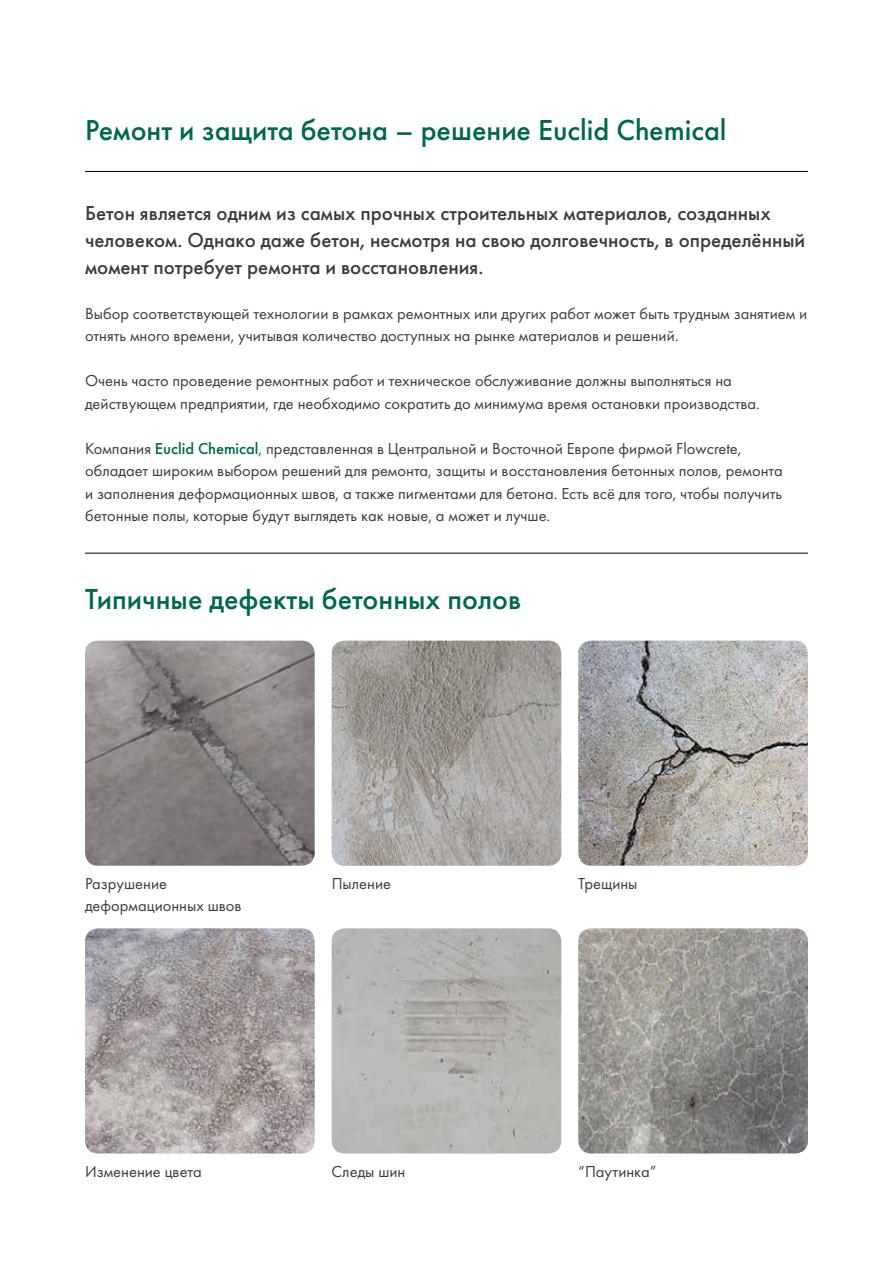
<style>
.page{position:relative;width:893px;height:1263px;background:#fff}
.page>*{position:absolute;margin:0;border:0;box-sizing:border-box;transform-origin:0 0}
.t1{font:500 30px "Futura PT";color:#00684b}
.t2{font:500 21px/27px "Futura PT";color:#3c3c3b}
.t3{font:16.5px/22.5px "Futura PT";color:#3c3c3b}
.s1{font-weight:500;color:#00684b}
</style>
<div class="page">
<hr style="left:85px;top:171px;width:723px;height:1px;background:#000">
<hr style="left:85px;top:553px;width:723px;height:1px;background:#000">
<img style="left:85px;top:641px;width:230px;height:225px">
<img style="left:332px;top:641px;width:229px;height:225px">
<img style="left:578px;top:641px;width:230px;height:225px">
<img style="left:85px;top:928px;width:230px;height:225px">
<img style="left:332px;top:928px;width:229px;height:225px">
<img style="left:578px;top:928px;width:230px;height:225px">
<h1 class="t1" style="left:85px;top:112px;width:643px">Ремонт и защита бетона – решение Euclid Chemical</h1>
<p class="t2" style="left:85px;top:199px;width:722px">Бетон является одним из самых прочных строительных материалов, созданных человеком. Однако даже бетон, несмотря на свою долговечность, в определённый момент потребует ремонта и восстановления.</p>
<p class="t3" style="left:85px;top:302px;width:724px">Выбор соответствующей технологии в рамках ремонтных или других работ может быть трудным занятием и отнять много времени, учитывая количество доступных на рынке материалов и решений.</p>
<p class="t3" style="left:85px;top:369px;width:676px">Очень часто проведение ремонтных работ и техническое обслуживание должны выполняться на действующем предприятии, где необходимо сократить до минимума время остановки производства.</p>
<p class="t3" style="left:85px;top:437px;width:699px">Компания <span class="s1">Euclid Chemical</span>, представленная в Центральной и Восточной Европе фирмой Flowcrete, обладает широким выбором решений для ремонта, защиты и восстановления бетонных полов, ремонта и заполнения деформационных швов, а также пигментами для бетона. Есть всё для того, чтобы получить бетонные полы, которые будут выглядеть как новые, а может и лучше.</p>
<h1 class="t1" style="left:85px;top:581px;width:438px">Типичные дефекты бетонных полов</h1>
<p class="t3" style="left:85px;top:872px;width:158px">Разрушение деформационных швов</p>
<p class="t3" style="left:332px;top:872px;width:61px">Пыление</p>
<p class="t3" style="left:578px;top:872px;width:61px">Трещины</p>
<p class="t3" style="left:85px;top:1160px;width:118px">Изменение цвета</p>
<p class="t3" style="left:332px;top:1160px;width:75px">Следы шин</p>
<p class="t3" style="left:578px;top:1160px;width:80px">“Паутинка”</p>
</div>
